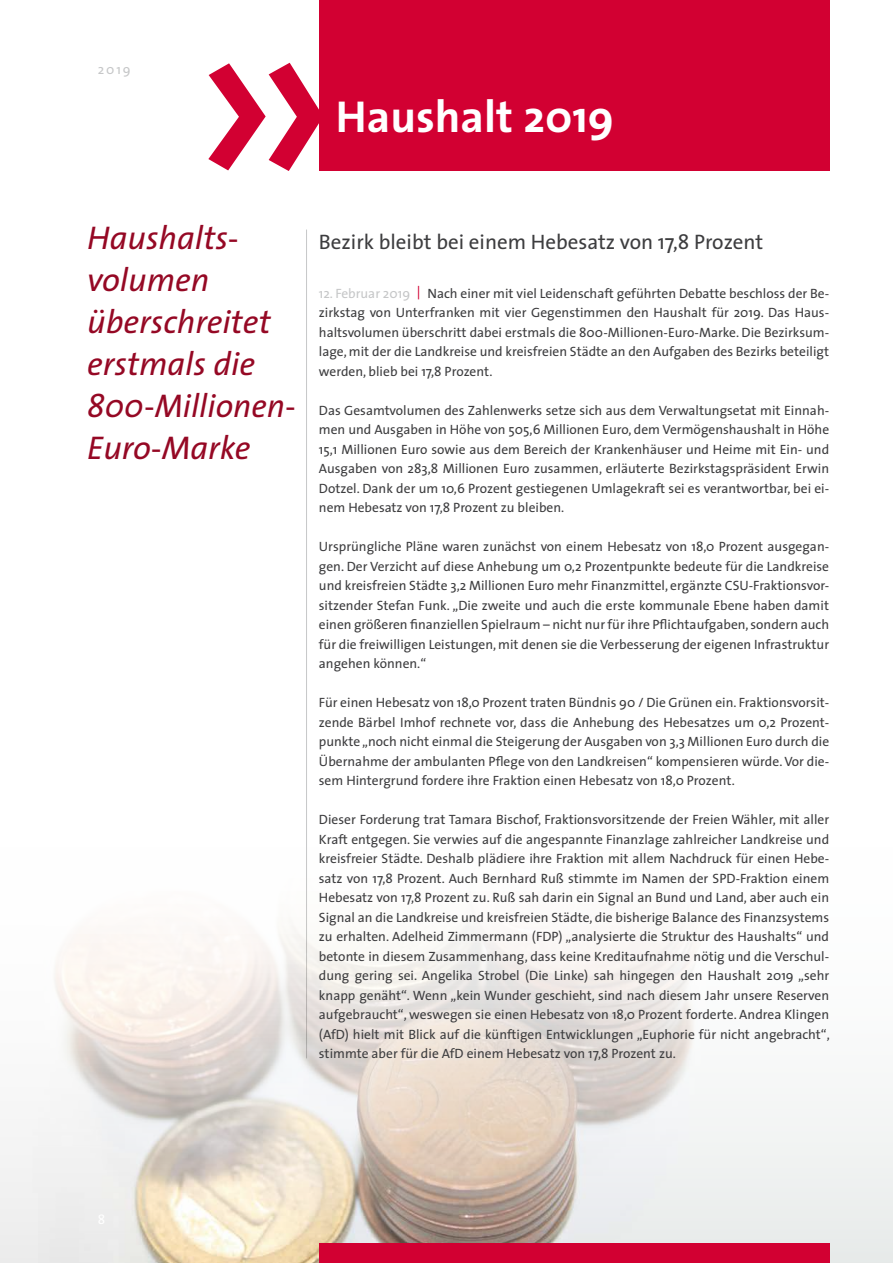
<style>
.page{position:relative;width:893px;height:1263px;background:#fff}
.page>*{position:absolute;margin:0;border:0;box-sizing:border-box;transform-origin:0 0}
.t1{font:700 45px "The Sans";color:#fff}
.t2{font:italic 33px/42px "The Sans";color:#950824}
.t3{font:21px "The Sans";color:#3d3d3f}
.t4{font:13.5px/19.5px "The Sans";color:#3d3d3f;text-align:justify}
.t5{font:13.5px "The Sans";color:#c6c7c8}
.s1{color:#c6c7c8}
.s2{color:#d20032}
</style>
<div class="page">
<div style="left:319px;top:0;width:510px;height:171px;background:#d20032"></div>
<svg style="left:208px;top:63px;width:111px;height:108px"></svg>
<hr style="left:306px;top:230px;width:1px;height:828px;background:#c6c7c8">
<img style="left:0;top:918px;width:893px;height:345px">
<div style="left:319px;top:1244px;width:510px;height:19px;background:#d20032"></div>
<p class="t5" style="left:98px;top:58px;width:34px">2019</p>
<h1 class="t1" style="left:336px;top:79px;width:280px">Haushalt 2019</h1>
<h2 class="t2" style="left:87px;top:216px;width:210px">Haushalts&shy;volumen überschreitet erstmals die<br>800-Millionen-<br>Euro-Marke</h2>
<h3 class="t3" style="left:319px;top:224px;width:446px">Bezirk bleibt bei einem Hebesatz von 17,8 Prozent</h3>
<p class="t4" style="left:319px;top:283px;width:512px"><span class="s1">12. Februar 2019</span> <span class="s2">|</span> Nach einer mit viel Leidenschaft geführten Debatte beschloss der Be&shy;zirkstag von Unterfranken mit vier Gegenstimmen den Haushalt für 2019. Das Haus&shy;haltsvolumen überschritt dabei erstmals die 800-Millionen-Euro-Marke. Die Bezirksum&shy;lage, mit der die Landkreise und kreisfreien Städte an den Aufgaben des Bezirks beteiligt werden, blieb bei 17,8 Prozent.</p>
<p class="t4" style="left:319px;top:400px;width:512px">Das Gesamtvolumen des Zahlenwerks setze sich aus dem Verwaltungsetat mit Einnah&shy;men und Ausgaben in Höhe von 505,6 Millionen Euro, dem Vermögenshaushalt in Höhe 15,1 Millionen Euro sowie aus dem Bereich der Krankenhäuser und Heime mit Ein- und Ausgaben von 283,8 Millionen Euro zusammen, erläuterte Bezirkstagspräsident Erwin Dotzel. Dank der um 10,6 Prozent gestiegenen Umlagekraft sei es verantwortbar, bei ei&shy;nem Hebesatz von 17,8 Prozent zu bleiben.</p>
<p class="t4" style="left:319px;top:537px;width:512px">Ursprüngliche Pläne waren zunächst von einem Hebesatz von 18,0 Prozent ausgegan&shy;gen. Der Verzicht auf diese Anhebung um 0,2 Prozentpunkte bedeute für die Landkreise und kreisfreien Städte 3,2 Millionen Euro mehr Finanzmittel, ergänzte CSU-Fraktionsvor&shy;sitzender Stefan Funk. „Die zweite und auch die erste kommunale Ebene haben damit einen größeren finanziellen Spielraum – nicht nur für ihre Pflichtaufgaben, sondern auch für die freiwilligen Leistungen, mit denen sie die Verbesserung der eigenen Infrastruktur angehen können.“</p>
<p class="t4" style="left:319px;top:692px;width:512px">Für einen Hebesatz von 18,0 Prozent traten Bündnis 90 / Die Grünen ein. Fraktionsvorsit&shy;zende Bärbel Imhof rechnete vor, dass die Anhebung des Hebesatzes um 0,2 Prozent&shy;punkte „noch nicht einmal die Steigerung der Ausgaben von 3,3 Millionen Euro durch die Übernahme der ambulanten Pflege von den Landkreisen“ kompensieren würde. Vor die&shy;sem Hintergrund fordere ihre Fraktion einen Hebesatz von 18,0 Prozent.</p>
<p class="t4" style="left:319px;top:809px;width:512px;text-align:left">Dieser Forderung trat Tamara Bischof, Fraktionsvorsitzende der Freien Wähler, mit aller Kraft entgegen. Sie verwies auf die angespannte Finanzlage zahlreicher Landkreise und kreisfreier Städte. Deshalb plädiere ihre Fraktion mit allem Nachdruck für einen Hebe&shy;satz von 17,8 Prozent. Auch Bernhard Ruß stimmte im Namen der SPD-Fraktion einem Hebesatz von 17,8 Prozent zu. Ruß sah darin ein Signal an Bund und Land, aber auch ein Signal an die Landkreise und kreisfreien Städte, die bisherige Balance des Finanzsystems zu erhalten. Adelheid Zimmermann (FDP) „analysierte die Struktur des Haushalts“ und betonte in diesem Zusammenhang, dass keine Kreditaufnahme nötig und die Verschul&shy;dung gering sei. Angelika Strobel (Die Linke) sah hingegen den Haushalt 2019 „sehr knapp genäht“. Wenn „kein Wunder geschieht, sind nach diesem Jahr unsere Reserven aufgebraucht“, weswegen sie einen Hebesatz von 18,0 Prozent forderte. Andrea Klingen (AfD) hielt mit Blick auf die künftigen Entwicklungen „Euphorie für nicht angebracht“, stimmte aber für die AfD einem Hebesatz von 17,8 Prozent zu.</p>
</div>
